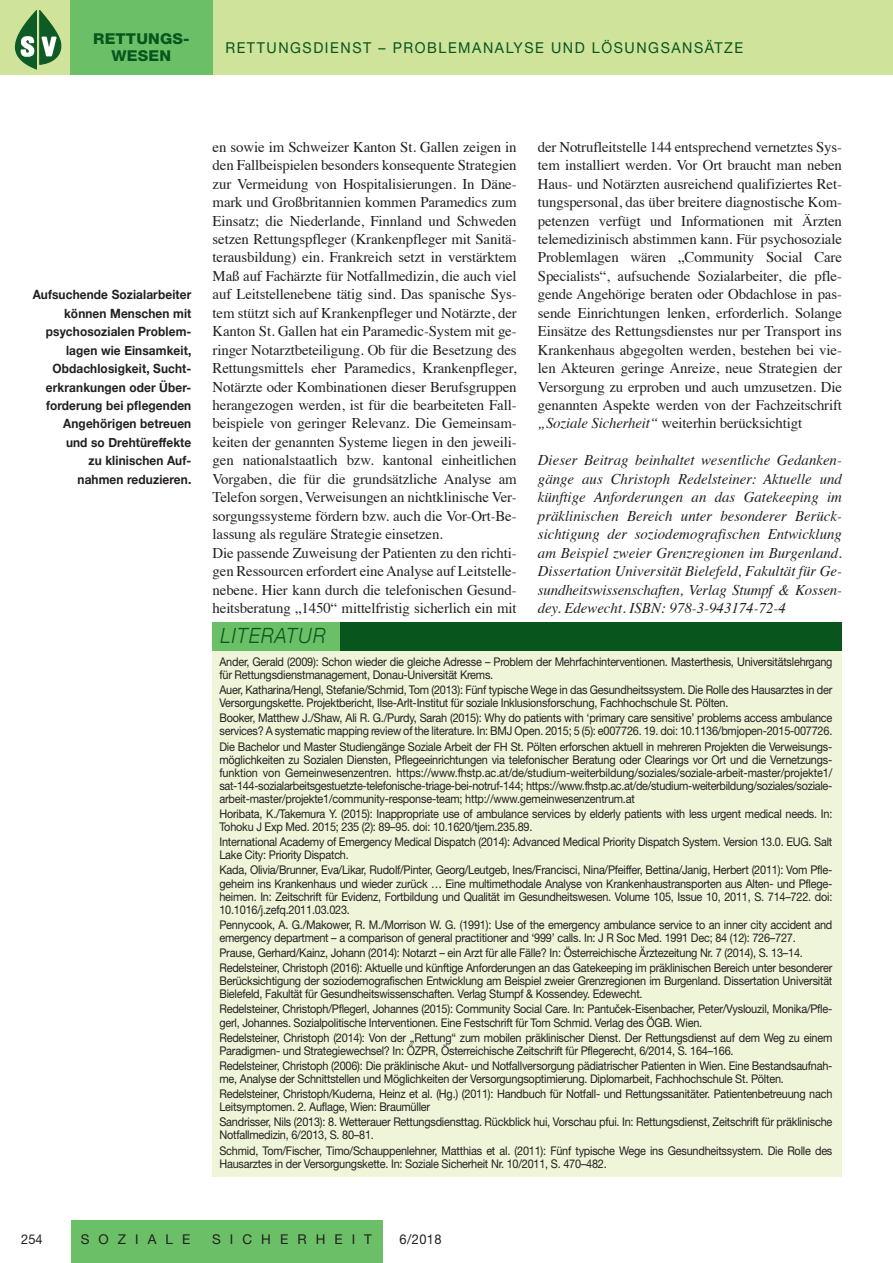
<style>
.page{position:relative;width:893px;height:1263px;background:#fff}
.page>*{position:absolute;margin:0;border:0;box-sizing:border-box;transform-origin:0 0}
.t1{font:italic 300 21px "Helvetica Neue";letter-spacing:.06em;color:#08551e;scale:.91 1}
.t2{font:15px "Helvetica Neue LT Std";letter-spacing:.11em;color:#08551e;scale:.95 1}
.t3{font:800 15px/17.5px "Helvetica Neue LT Std";letter-spacing:.01em;color:#08551e;text-align:center;scale:1.05 1}
.t4{font:14.85px/18.5px "Times";letter-spacing:-.01em;color:#231f20}
.t5{font:italic 14.85px/18.5px "Times";letter-spacing:-.01em;color:#231f20;text-align:justify}
.t6{font:13.5px "Helvetica Neue LT Std";letter-spacing:.67em;color:#231f20}
.t7{font:13.5px "Helvetica Neue LT Std";letter-spacing:.67em;color:#231f20;scale:.95 1}
.t8{font:700 12.75px/18.5px "Helvetica Neue";letter-spacing:.01em;color:#231f20;text-align:right;scale:.93 1}
.t9{font:12px/13px "Helvetica Neue LT Std";letter-spacing:-.02em;color:#231f20;scale:.91 1}
.s1{font-style:italic}
.s2{font-family:"Helvetica"}
</style>
<div class="page">
<div style="left:71px;top:1220px;width:312px;height:43px;background:#6bc067"></div>
<div style="left:0;top:0;width:893px;height:74px;background:#d0e39a"></div>
<div style="left:70px;top:0;width:143px;height:74px;background:#6bc067"></div>
<img style="left:39px;top:10px;width:22px;height:55px">
<div style="left:213px;top:629px;width:629px;height:548px;background:#eff5d8"></div>
<div style="left:320px;top:622px;width:522px;height:28px;background:#08551e"></div>
<div style="left:213px;top:622px;width:127px;height:28px;background:#6bc067"></div>
<p class="t3" style="left:93px;top:30px;width:93px">RETTUNGS-<br>WESEN</p>
<p class="t2" style="left:225px;top:39px;width:12px">rett</p>
<p class="t2" style="left:266px;top:39px;width:483px">ungsdienst – Problemanalyse und Lösungsansätze</p>
<p class="t8" style="left:33px;top:286px;width:172px">Aufsuchende Sozialarbeiter können Menschen mit psychosozialen Problem&shy;lagen wie Einsamkeit,<br>Obdachlosigkeit, Sucht&shy;erkrankungen oder Über&shy;forderung bei pflegenden<br>Angehörigen betreuen<br>und so Drehtüreffekte<br>zu klinischen Auf-<br>nahmen reduzieren.</p>
<p class="t4" style="left:213px;top:136px;width:306px">en sowie im Schweizer Kanton St. Gallen zeigen in den Fallbeispielen besonders konsequente Strategien zur Vermeidung von Hospitalisierungen. In Däne&shy;mark und Großbritannien kommen Paramedics zum Einsatz; die Niederlande, Finnland und Schweden setzen Rettungspfleger (Krankenpfleger mit Sanitä&shy;terausbildung) ein. Frankreich setzt in verstärktem Maß auf Fachärzte für Notfallmedizin, die auch viel auf Leitstellenebene tätig sind. Das spanische Sys&shy;tem stützt sich auf Krankenpfleger und Notärzte, der Kanton St. Gallen hat ein Paramedic-System mit ge&shy;ringer Notarztbeteiligung. Ob für die Besetzung des Rettungsmittels eher Paramedics, Krankenpfleger, Notärzte oder Kombinationen dieser Berufsgruppen herangezogen werden, ist für die bearbeiteten Fall&shy;beispiele von geringer Relevanz. Die Gemeinsam&shy;keiten der genannten Systeme liegen in den jeweili&shy;gen nationalstaatlich bzw. kantonal einheitlichen Vorgaben, die für die grundsätzliche Analyse am Telefon sorgen, Verweisungen an nichtklinische Ver&shy;sorgungssysteme fördern bzw. auch die Vor-Ort-Be&shy;lassung als reguläre Strategie einsetzen.<br>Die passende Zuweisung der Patienten zu den richti&shy;gen Ressourcen erfordert eine Analyse auf Leitstelle&shy;nebene. Hier kann durch die telefonischen Gesund&shy;heitsberatung „1450“ mittelfristig sicherlich ein mit</p>
<p class="t4" style="left:538px;top:136px;width:306px;text-align:justify">der Notrufleitstelle 144 entsprechend vernetztes Sys&shy;tem installiert werden. Vor Ort braucht man neben Haus- und Notärzten ausreichend qualifiziertes Ret&shy;tungspersonal, das über breitere diagnostische Kom&shy;petenzen verfügt und Informationen mit Ärzten telemedizinisch abstimmen kann. Für psychosoziale Problemlagen wären „Community Social Care Specialists“, aufsuchende Sozialarbeiter, die pfle&shy;gende Angehörige beraten oder Obdachlose in pas&shy;sende Einrichtungen lenken, erforderlich. Solange Einsätze des Rettungsdienstes nur per Transport ins Krankenhaus abgegolten werden, bestehen bei vie&shy;len Akteuren geringe Anreize, neue Strategien der Versorgung zu erproben und auch umzusetzen. Die genannten Aspekte werden von der Fachzeitschrift <span class="s1">„Soziale Sicherheit“</span> weiterhin berücksichtigt</p>
<p class="t5" style="left:538px;top:450px;width:306px">Dieser Beitrag beinhaltet wesentliche Gedanken&shy;gänge aus Christoph Redelsteiner: Aktuelle und künftige Anforderungen an das Gatekeeping im präklinischen Bereich unter besonderer Berück&shy;sichtigung der soziodemografischen Entwicklung am Beispiel zweier Grenzregionen im Burgenland.<br>Dissertation Universität Bielefeld, Fakultät für Ge&shy;sundheitswissenschaften, Verlag Stumpf &amp; Kossen&shy;dey. Edewecht. ISBN: 978-3-943174-72-4</p>
<h1 class="t1" style="left:221px;top:619px;width:117px">LITERATUR</h1>
<p class="t9" style="left:219px;top:655px;width:675px">Ander, Gerald (2009): Schon wieder die gleiche Adresse – Problem der M ehrfachinterventionen. M asterthesis, Universitätslehrgang für Rettungsdienstmanagement, Donau-Universität Krems.</p>
<p class="t9" style="left:219px;top:683px;width:675px">Auer, Katharina/Hengl, Stefanie/Schmid, Tom (2013): Fünf typische Wege in das Gesundheitssystem. Die Rolle des Hausarztes in der<br>Versorgungskette. Projektbericht, Ilse-Arlt-Institut für soziale Inklusionsforschung, Fachhochschule St. Pölten.</p>
<p class="t9" style="left:219px;top:711px;width:675px">Booker, M atthew J./Shaw, Ali R. G./Purdy, Sarah (2015): Why do patients with ‘primary care sensitive’ problems access ambulance services? A systematic mapping review of the literature. In: BMJ Open. 2015; 5 (5): e007726. 19. doi: 10.1136/bmjopen-2015-007726.</p>
<p class="t9" style="left:219px;top:740px;width:675px;text-align:justify">Die Bachelor und Master Studiengänge Soziale Arbeit der FH St. Pölten erforschen aktuell in mehreren Projekten die Verweisungs&shy;möglichkeiten zu Sozialen Diensten, Pflegeeinrichtungen via telefonischer Beratung oder Clearings vor Ort und die Vernetzungs&shy;funktion von Gemeinwesenzentren. https://www.fhstp.ac.at/de/studium-weiterbildung/soziales/soziale-arbeit-master/projekte1/ sat-144-sozialarbeitsgestuetzte-telefonische-triage-bei-notruf-144; https://www.fhstp.ac.at/de/studium-weiterbildung/soziales/soziale&shy;arbeit-master/projekte1/community-response-team; http://www.gemeinwesenzentrum.at</p>
<p class="t9" style="left:219px;top:807px;width:675px">Horibata, K./Takemura Y. (2015): Inappropriate use of ambulance services by elderly patients with less urgent medical needs. In:<br>Tohoku J Exp Med. 2015; 235 (2): 89–95. doi: 10.1620/tjem.235.89.</p>
<p class="t9" style="left:219px;top:835px;width:675px">International Academy of Emergency M edical Dispatch (2014): Advanced M edical Priority Dispatch System. Version 13.0. EUG . Salt<br>Lake City: Priority Dispatch.</p>
<p class="t9" style="left:219px;top:863px;width:675px;text-align:justify">Kada, Olivia/Brunner, Eva/Likar, Rudolf/Pinter, Georg/Leutgeb, Ines/Francisci, Nina/Pfeiffer, Bettina/Janig, Herbert (2011): Vom Pfle&shy;geheim ins Krankenhaus und wieder zurück … Eine multimethodale Analyse von Krankenhaustransporten aus Alten- und Pflege&shy;heimen. In: Zeitschrift für Evidenz, Fortbildung und Qualität im Gesundheitswesen. Volume 105, Issue 10, 2011, S. 714–722. doi:<br>10.1016/j.zefq.2011.03.023.</p>
<p class="t9" style="left:219px;top:918px;width:675px">Pennycook, A. G./M akower, R. M ./M orrison W. G. (1991): Use of the emergency ambulance service to an inner city accident and emergency department – a comparison of general practitioner and ‘999’ calls. In: J R Soc M ed. 1991 Dec; 84 (12): 726–727.</p>
<p class="t9" style="left:219px;top:945px;width:675px;line-height:15.1px">Prause, Gerhard/Kainz, Johann (2014): Notarzt – ein Arzt für alle Fälle? In: Österreichische Ärztezeitung Nr. 7 (2014), S. 13–14.<br>Redelsteiner, Christoph (2016): Aktuelle und künftige Anforderungen an das Gatekeeping im präklinischen Bereich unter besonderer</p>
<p class="t9" style="left:219px;top:974px;width:675px">Berücksichtigung der soziodemografischen Entwicklung am Beispiel zweier Grenzregionen im Burgenland. Dissertation Universität<br>Bielefeld, Fakultät für Gesundheitswissenschaften. Verlag Stumpf &amp; Kossendey. Edewecht.</p>
<p class="t9" style="left:219px;top:1002px;width:675px">Redelsteiner, Christoph/Pflegerl, Johannes (2015): Community Social Care. In: Pantu<span class="s2">č</span>ek-Eisenbacher, Peter/Vyslouzil, M onika/Pfle&shy;gerl, Johannes. Sozialpolitische Interventionen. Eine Festschrift für Tom Schmid. Verlag des ÖGB</p>
<p class="t9" style="left:219px;top:1014px;width:675px;line-height:15.1px;text-indent:450px">. Wien.<br>Redelsteiner, Christoph (2014): Von der „Rettung“ zum mobilen präklinischer Dienst. Der Rettungsdienst auf dem Weg zu einem</p>
<p class="t9" style="left:219px;top:1043px;width:675px;line-height:15.1px">Paradigmen- und Strategiewechsel? In: ÖZPR, Österreichische Zeitschrift für Pflegerecht, 6/2014, S. 164–166.<br>Redelsteiner, Christoph (2006): Die präklinische Akut- und Notfallversorgung pädiatrischer Patienten in Wien. Eine Bestandsaufnah-</p>
<p class="t9" style="left:219px;top:1071px;width:675px;line-height:15.1px">me, Analyse der Schnittstellen und Möglichkeiten der Versorgungsoptimierung. Diplomarbeit, Fachhochschule St. Pölten.<br>Redelsteiner, Christoph/Kuderna, Heinz et al. (Hg.) (2011): Handbuch für Notfall- und Rettungssanitäter. Patientenbetreuung nach</p>
<p class="t9" style="left:219px;top:1099px;width:675px;line-height:15.1px">Leitsymptomen. 2. Auflage, Wien: Braumüller<br>Sandrisser, Nils (2013): 8. Wetterauer Rettungsdiensttag. Rückblick hui, Vorschau pfui. In: Rettungsdienst, Zeitschrift für präklinische</p>
<p class="t9" style="left:219px;top:1127px;width:675px;line-height:15.1px">Notfallmedizin, 6/2013, S. 80–81.<br>Schmid, Tom/Fischer, Timo/Schauppenlehner, Matthias et al. (2011): Fünf typische Wege ins Gesundheitssystem. Die Rolle des</p>
<p class="t9" style="left:219px;top:1157px;width:427px">Hausarztes in der Versorgungskette. In: Soziale Sicherheit Nr. 10/2011, S. 470–482.</p>
<p class="t7" style="left:21px;top:1231px;width:24px">254</p>
<p class="t6" style="left:81px;top:1231px;width:111px">SOZIALE</p>
<p class="t6" style="left:212px;top:1231px;width:161px">SICHERHEIT</p>
<p class="t7" style="left:400px;top:1231px;width:46px">6/2018</p>
</div>
